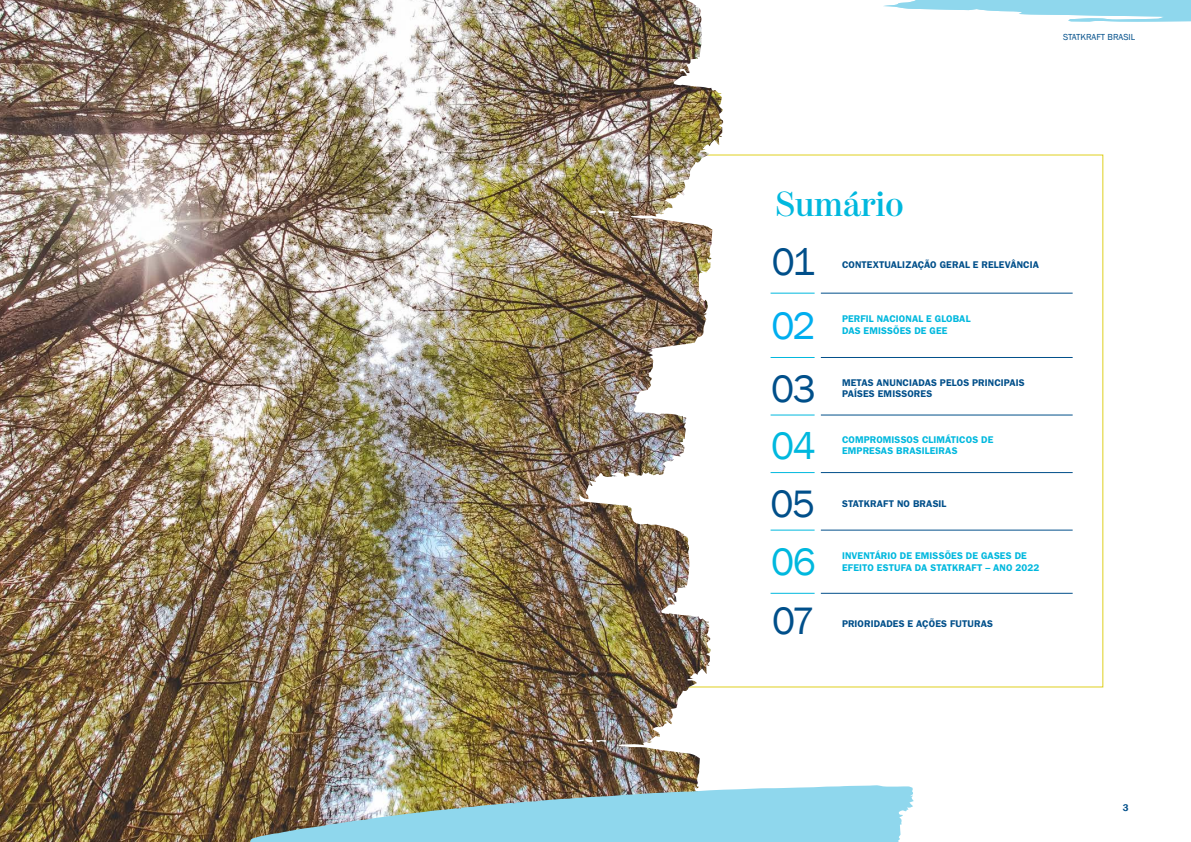
<style>
.page{position:relative;width:1191px;height:842px;background:#fff}
.page>*{position:absolute;margin:0;border:0;box-sizing:border-box;transform-origin:0 0}
.Secondary-Headline{font:39.3px "Franklin Gothic";letter-spacing:-.055em;color:#004f8a}
.Secondary-Headline-2{font:39.3px "Franklin Gothic";color:#00b8de}
.Secondary-Headline-3{font:39.3px "Franklin Gothic";color:#00aeef}
.Heading___første_nivå{font:600 34.5px "Moderno FB";color:#00b8de}
.t1{font:600 10px "Franklin Gothic";color:#004f8a}
.Quotation_11{font:600 9.8px "ITC Franklin Gothic Std";letter-spacing:.01em;color:#00b8de}
.Quotation_11-2{font:600 9.8px "ITC Franklin Gothic Std";letter-spacing:.01em;color:#004f8a}
.t2{font:9px "Franklin Gothic";color:#004f8a}
</style>
<div class="page">
<hr style="left:770px;top:293px;width:44px;height:1px;background:#00b8de">
<hr style="left:770px;top:415px;width:44px;height:1px;background:#00b8de">
<hr style="left:770px;top:357px;width:44px;height:1px;background:#00b8de">
<hr style="left:770px;top:472px;width:44px;height:1px;background:#00b8de">
<hr style="left:770px;top:593px;width:44px;height:1px;background:#00b8de">
<hr style="left:821px;top:293px;width:251px;height:1px;background:#004f8a">
<hr style="left:821px;top:415px;width:251px;height:1px;background:#004f8a">
<hr style="left:821px;top:357px;width:251px;height:1px;background:#004f8a">
<hr style="left:821px;top:472px;width:251px;height:1px;background:#004f8a">
<hr style="left:821px;top:593px;width:251px;height:1px;background:#004f8a">
<hr style="left:770px;top:530px;width:44px;height:1px;background:#00b8de">
<hr style="left:821px;top:530px;width:251px;height:1px;background:#004f8a">
<img style="left:0;top:0;width:710px;height:842px">
<img style="left:167px;top:0;width:1024px;height:22px">
<img style="left:230px;top:785px;width:684px;height:57px">
<p class="t2" style="left:1063px;top:31px;width:74px">STATKRAFT BRASIL</p>
<p class="Heading___første_nivå" style="left:775px;top:185px;width:130px">Sumário</p>
<p class="Secondary-Headline" style="left:772px;top:238px;width:45px">01</p>
<p class="Quotation_11-2" style="left:842px;top:259px;width:198px">CONTEXTUALIZAÇÃO GERAL E RELEVÂNCIA</p>
<p class="Quotation_11" style="left:842px;top:313px;width:130px">PERFIL NACIONAL E GLOBAL</p>
<p class="Secondary-Headline-3" style="left:771px;top:301px;width:46px">02</p>
<p class="Quotation_11" style="left:842px;top:325px;width:107px">DAS EMISSÕES DE GEE</p>
<p class="Secondary-Headline" style="left:771px;top:364px;width:46px">03</p>
<p class="Secondary-Headline-2" style="left:771px;top:421px;width:46px">04</p>
<p class="Quotation_11-2" style="left:842px;top:376px;width:184px">METAS ANUNCIADAS PELOS PRINCIPAIS</p>
<p class="Quotation_11-2" style="left:842px;top:388px;width:92px">PAÍSES EMISSORES</p>
<p class="Quotation_11" style="left:842px;top:434px;width:153px">COMPROMISSOS CLIMÁTICOS DE</p>
<p class="Quotation_11" style="left:842px;top:445px;width:117px">EMPRESAS BRASILEIRAS</p>
<p class="Secondary-Headline" style="left:770px;top:480px;width:46px">05</p>
<p class="Quotation_11-2" style="left:842px;top:498px;width:106px">STATKRAFT NO BRASIL</p>
<p class="Secondary-Headline-2" style="left:771px;top:538px;width:46px">06</p>
<p class="Quotation_11" style="left:842px;top:550px;width:186px">INVENTÁRIO DE EMISSÕES DE GASES DE</p>
<p class="Quotation_11" style="left:842px;top:562px;width:199px">EFEITO ESTUFA DA STATKRAFT – ANO 2022</p>
<p class="Secondary-Headline" style="left:772px;top:596px;width:44px">07</p>
<p class="Quotation_11-2" style="left:842px;top:617px;width:152px">PRIORIDADES E AÇÕES FUTURAS</p>
<p class="t1" style="left:1122px;top:801px;width:7px">3</p>
</div>
